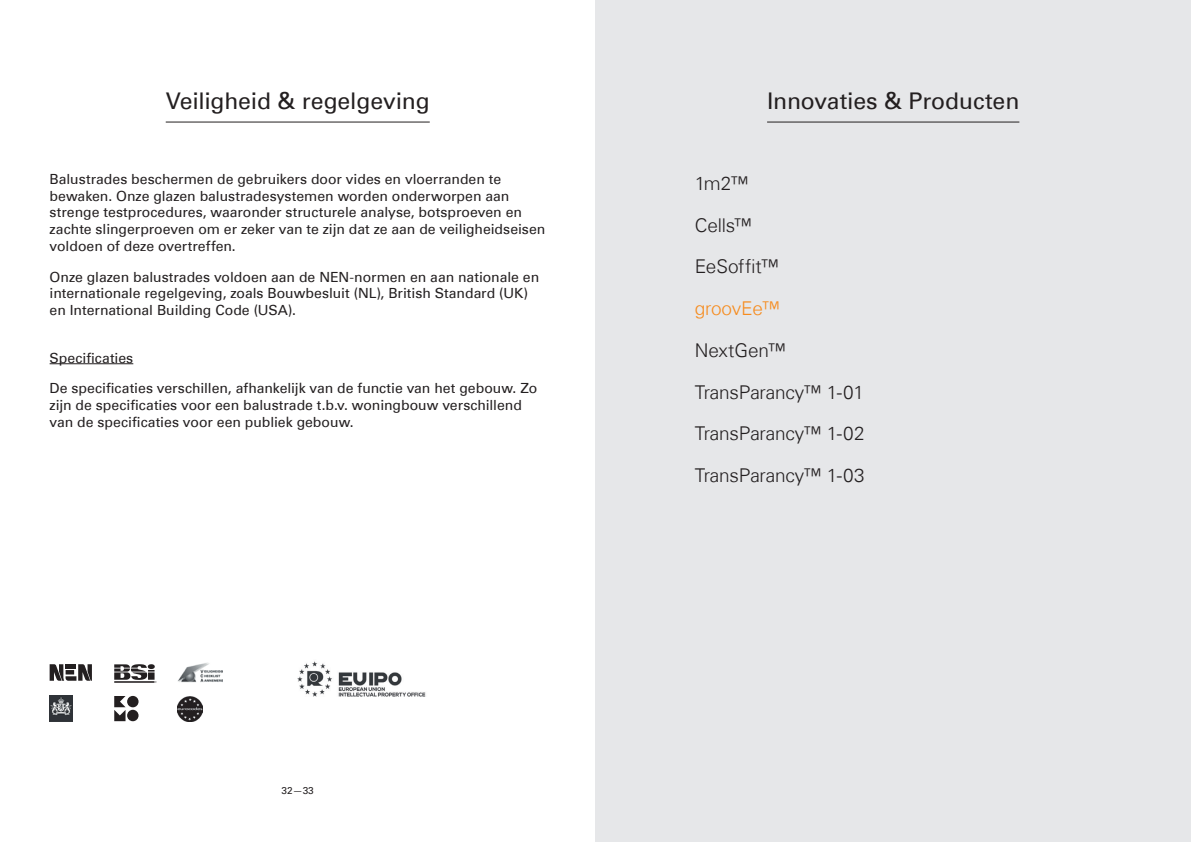
<style>
.page{position:relative;width:1191px;height:842px;background:#fff}
.page>*{position:absolute;margin:0;border:0;box-sizing:border-box;transform-origin:0 0}
.Page_Title{font:23px "Univers Com 55 Roman";letter-spacing:-.01em;color:#231f20}
.Introduction_Text_Light{font:300 19px "Univers Com 45";letter-spacing:-.01em;color:#231f20}
.Introduction_Text_Light-2{font:300 19px "Univers Com 45";letter-spacing:-.015em;color:#f68c1f}
.Body_Text_Bold{font:14px/16.8px "Univers Com 55 Roman";color:#231f20}
.t1{font:10px "Univers Com 55 Roman";color:#231f20}
</style>
<div class="page">
<div style="left:595px;top:0;width:596px;height:842px;background:#e6e7e9"></div>
<hr style="left:767px;top:122px;width:252px;height:1px;background:#231f20">
<hr style="left:166px;top:122px;width:264px;height:1px;background:#231f20">
<hr style="left:50px;top:363px;width:83px;height:1px;background:#231f20">
<img style="left:50px;top:696px;width:22px;height:25px">
<img style="left:178px;top:662px;width:44px;height:21px">
<img style="left:178px;top:696px;width:24px;height:25px">
<svg style="left:50px;top:664px;width:42px;height:17px"></svg>
<svg style="left:114px;top:664px;width:43px;height:19px"></svg>
<div style="left:127px;top:696px;width:12px;height:11px;background:#231f20;border-radius:50%"></div>
<div style="left:127px;top:710px;width:12px;height:11px;background:#231f20;border-radius:50%"></div>
<svg style="left:114px;top:696px;width:12px;height:25px"></svg>
<img style="left:297px;top:661px;width:129px;height:36px">
<p class="Page_Title" style="left:166px;top:87px;width:265px">Veiligheid &amp; regelgeving</p>
<p class="Body_Text_Bold" style="left:50px;top:170px;width:497px">Balustrades beschermen de gebruikers door vides en vloerranden te bewaken. Onze glazen balustradesystemen worden onderworpen aan strenge testprocedures, waaronder structurele analyse, botsproeven en zachte slingerproeven om er zeker van te zijn dat ze aan de veiligheidseisen voldoen of deze overtreffen.</p>
<p class="Body_Text_Bold" style="left:50px;top:268px;width:491px">Onze glazen balustrades voldoen aan de NEN-normen en aan nationale en internationale regelgeving, zoals Bouwbesluit (NL), British Standard (UK) en International Building Code (USA).</p>
<p class="Body_Text_Bold" style="left:50px;top:349px;width:85px">Specificaties</p>
<p class="Body_Text_Bold" style="left:50px;top:380px;width:489px">De specificaties verschillen, afhankelijk van de functie van het gebouw. Zo zijn de specificaties voor een balustrade t.b.v. woningbouw verschillend van de specificaties voor een publiek gebouw.</p>
<p class="t1" style="left:282px;top:784px;width:34px">32—33</p>
<p class="Page_Title" style="left:767px;top:87px;width:254px">Innovaties &amp; Producten</p>
<p class="Introduction_Text_Light" style="left:694px;top:171px;width:55px">1m2™</p>
<p class="Introduction_Text_Light" style="left:694px;top:213px;width:59px">Cells™</p>
<p class="Introduction_Text_Light" style="left:694px;top:255px;width:86px">EeSoffit™</p>
<p class="Introduction_Text_Light-2" style="left:694px;top:297px;width:87px">groovEe™</p>
<p class="Introduction_Text_Light" style="left:694px;top:339px;width:93px">NextGen™</p>
<p class="Introduction_Text_Light" style="left:694px;top:380px;width:171px">TransParancy™ 1-01</p>
<p class="Introduction_Text_Light" style="left:694px;top:422px;width:171px">TransParancy™ 1-02</p>
<p class="Introduction_Text_Light" style="left:694px;top:464px;width:171px">TransParancy™ 1-03</p>
</div>
